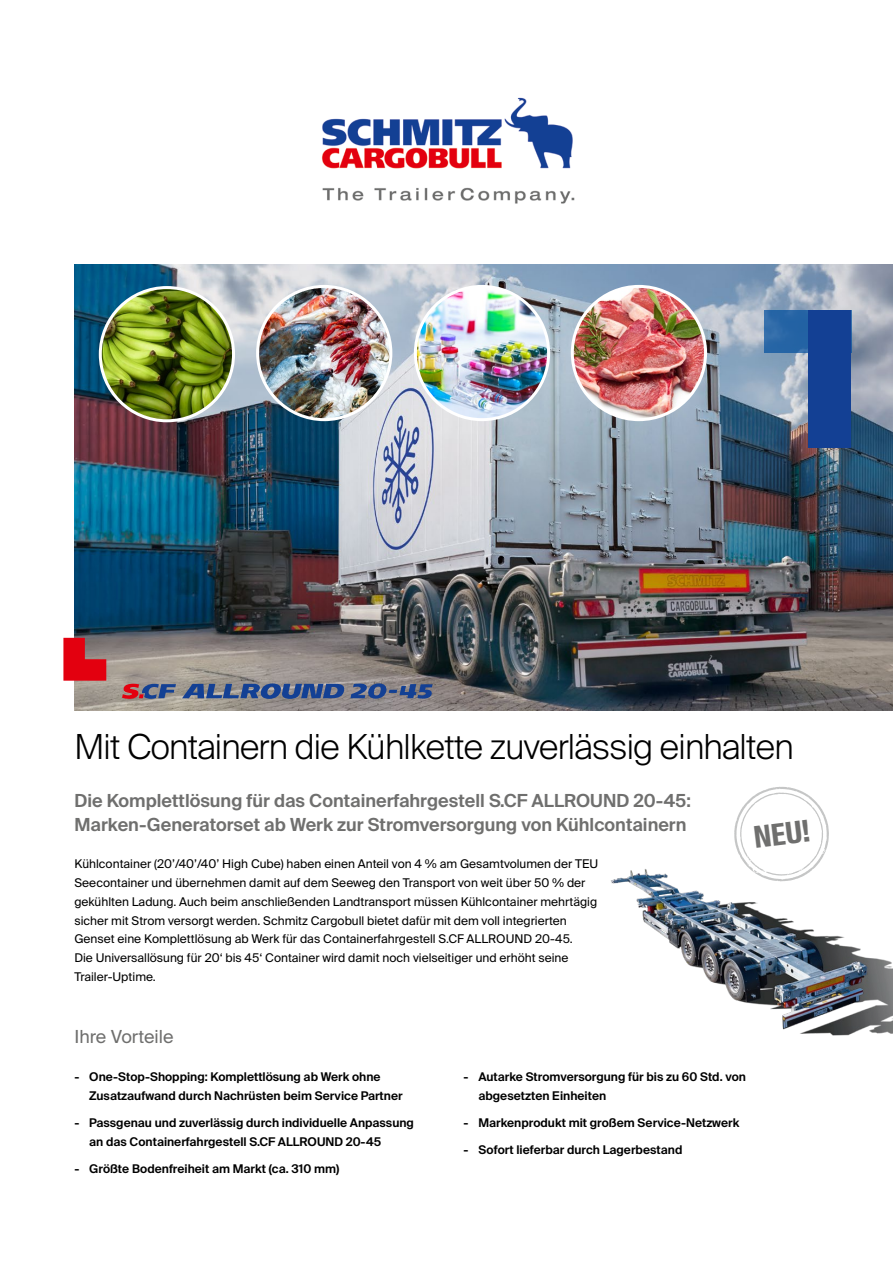
<style>
.page{position:relative;width:893px;height:1263px;background:#fff}
.page>*{position:absolute;margin:0;border:0;box-sizing:border-box;transform-origin:0 0}
.t1{font:300 34.5px "Suisse Intl";letter-spacing:-.02em;color:#000}
.t2{font:700 30px "Suisse Intl Cond";color:#6f6f6e}
.t3{font:600 18px/24px "Suisse Intl";color:#6f6f6e}
.t4{font:18px "Suisse Intl";color:#6f6f6e}
.t5{font:12px/18.8px "Suisse Intl";color:#000}
.t6{font:600 12px/18.8px "Suisse Intl";color:#000}
</style>
<div class="page">
<img style="left:611px;top:869px;width:282px;height:167px">
<img style="left:75px;top:264px;width:818px;height:446px">
<svg style="left:734px;top:787px;width:95px;height:94px"></svg>
<svg style="left:63px;top:638px;width:43px;height:43px;background:#cb222c"></svg>
<svg style="left:764px;top:310px;width:87px;height:43px;background:#2865a5"></svg>
<div style="left:808px;top:311px;width:43px;height:137px;background:#134094"></div>
<img style="left:322px;top:97px;width:253px;height:107px">
<img style="left:415px;top:286px;width:134px;height:134px;border-radius:67px">
<div style="left:414px;top:285px;width:136px;height:136px;border:3px solid #fff;border-radius:50%"></div>
<img style="left:258px;top:286px;width:133px;height:134px;border-radius:67px">
<div style="left:256px;top:285px;width:136px;height:136px;border:3px solid #fff;border-radius:50%"></div>
<img style="left:572px;top:286px;width:133px;height:134px;border-radius:67px">
<div style="left:571px;top:285px;width:136px;height:136px;border:3px solid #fff;border-radius:50%"></div>
<img style="left:100px;top:288px;width:134px;height:133px;border-radius:67px">
<div style="left:99px;top:286px;width:136px;height:136px;border:3px solid #fff;border-radius:50%"></div>
<svg style="left:122px;top:684px;width:54px;height:15px"></svg>
<svg style="left:182px;top:683px;width:251px;height:16px;background:#52668f"></svg>
<h1 class="t1" style="left:74px;top:727px;width:721px">Mit Containern die Kühlkette zuverlässig einhalten</h1>
<h3 class="t3" style="left:74px;top:789px;width:618px">Die Komplettlösung für das Containerfahrgestell S.CF ALLROUND 20-45:<br>Marken-Generatorset ab Werk zur Stromversorgung von Kühlcontainern</h3>
<h2 class="t2" style="left:752px;top:820px;width:58px;rotate:-7deg">NEU!</h2>
<p class="t5" style="left:74px;top:855px;width:525px">Kühlcontainer (20’/40’/40’ High Cube) haben einen Anteil von 4 % am Gesamtvolumen der TEU Seecontainer und übernehmen damit auf dem Seeweg den Transport von weit über 50 % der gekühlten Ladung. Auch beim anschließenden Landtransport müssen Kühlcontainer mehrtägig sicher mit Strom versorgt werden. Schmitz Cargobull bietet dafür mit dem voll integrierten Genset eine Komplettlösung ab Werk für das Containerfahrgestell S.CF ALLROUND 20-45.<br>Die Universallösung für 20‘ bis 45‘ Container wird damit noch vielseitiger und erhöht seine Trailer-Uptime.</p>
<h3 class="t4" style="left:74px;top:1026px;width:101px">Ihre Vorteile</h3>
<p class="t6" style="left:89px;top:1067px;width:315px;text-indent:-15px">- One-Stop-Shopping: Komplettlösung ab Werk ohne<br>Zusatzaufwand durch Nachrüsten beim Service Partner</p>
<p class="t6" style="left:89px;top:1113px;width:326px;text-indent:-15px">- Passgenau und zuverlässig durch individuelle Anpassung an das Containerfahrgestell S.CF ALLROUND 20-45</p>
<p class="t6" style="left:74px;top:1159px;width:266px">- Größte Bodenfreiheit am Markt (ca. 310 mm)</p>
<p class="t6" style="left:478px;top:1067px;width:269px;text-indent:-15px">- Autarke Stromversorgung für bis zu 60 Std. von abgesetzten Einheiten</p>
<p class="t6" style="left:463px;top:1113px;width:277px">- Markenprodukt mit großem Service-Netzwerk</p>
<p class="t6" style="left:463px;top:1141px;width:220px">- Sofort lieferbar durch Lagerbestand</p>
</div>
